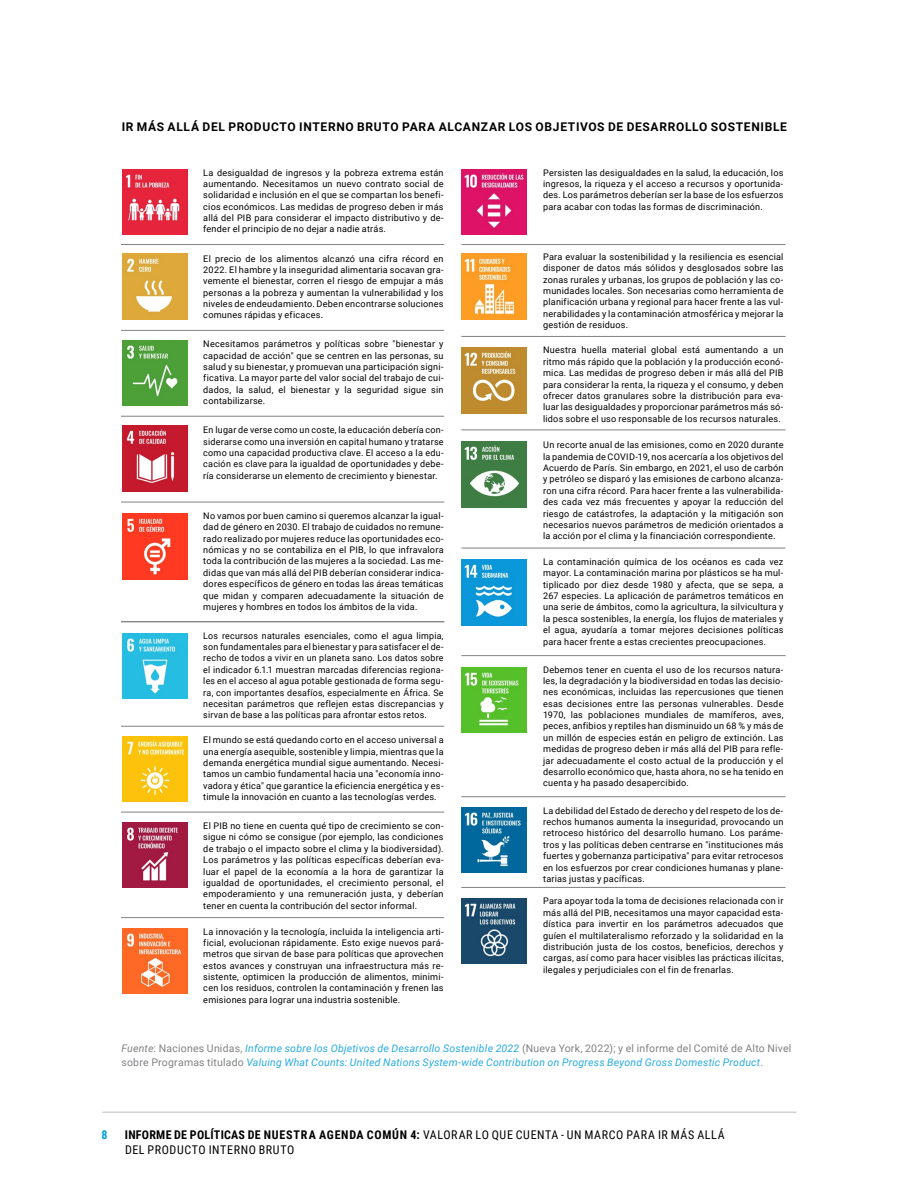
<style>
.page{position:relative;width:918px;height:1188px;background:#fff}
.page>*{position:absolute;margin:0;border:0;box-sizing:border-box;transform-origin:0 0}
.t1{font:12px/15px "Roboto Condensed";letter-spacing:.05em;color:#000}
.CHART_FIGURE_NAME{font:700 12px "Roboto";letter-spacing:.055em;color:#000}
.t2{font:700 12px "Roboto Condensed";color:#009edb}
.FN_for_body_text{font:italic 10.5px/13.5px "Roboto";letter-spacing:.02em;color:#28aae1}
.t3{font:9.15px/11.4px "Roboto";letter-spacing:.025em;color:#000;text-align:justify}
.s1{color:#808285}
.s2{font-style:normal;color:#808285}
.s3{font-weight:700}
</style>
<div class="page">
<hr style="left:102px;top:1112px;width:695px;height:1px;background:#d1d3d4">
<img style="left:125px;top:244px;width:559px;height:569px">
<hr style="left:121px;top:416px;width:323px;height:1px;background:#808285">
<hr style="left:121px;top:244px;width:323px;height:1px;background:#808285">
<hr style="left:461px;top:244px;width:325px;height:1px;background:#808285">
<hr style="left:461px;top:336px;width:325px;height:1px;background:#808285">
<hr style="left:461px;top:430px;width:325px;height:1px;background:#808285">
<hr style="left:461px;top:548px;width:325px;height:1px;background:#808285">
<hr style="left:461px;top:655px;width:325px;height:1px;background:#808285">
<hr style="left:461px;top:796px;width:325px;height:1px;background:#808285">
<hr style="left:461px;top:887px;width:325px;height:1px;background:#808285">
<hr style="left:121px;top:330px;width:323px;height:1px;background:#808285">
<hr style="left:121px;top:502px;width:323px;height:1px;background:#808285">
<hr style="left:121px;top:812px;width:323px;height:1px;background:#808285">
<hr style="left:121px;top:917px;width:323px;height:1px;background:#808285">
<hr style="left:121px;top:621px;width:323px;height:1px;background:#808285">
<hr style="left:121px;top:726px;width:323px;height:1px;background:#808285">
<img style="left:122px;top:169px;width:66px;height:66px">
<img style="left:122px;top:254px;width:66px;height:65px">
<img style="left:122px;top:340px;width:66px;height:66px">
<img style="left:122px;top:426px;width:66px;height:65px">
<img style="left:122px;top:514px;width:66px;height:65px">
<img style="left:122px;top:633px;width:66px;height:66px">
<img style="left:122px;top:736px;width:66px;height:66px">
<img style="left:122px;top:822px;width:66px;height:66px">
<img style="left:122px;top:928px;width:66px;height:66px">
<img style="left:461px;top:169px;width:66px;height:66px">
<img style="left:461px;top:254px;width:66px;height:65px">
<img style="left:461px;top:348px;width:66px;height:65px">
<img style="left:461px;top:442px;width:66px;height:65px">
<img style="left:461px;top:560px;width:66px;height:65px">
<img style="left:461px;top:667px;width:66px;height:66px">
<img style="left:461px;top:807px;width:66px;height:66px">
<img style="left:461px;top:898px;width:66px;height:66px">
<p class="CHART_FIGURE_NAME" style="left:122px;top:118px;width:667px">IR MÁS ALLÁ DEL PRODUCTO INTERNO BRUTO PARA ALCANZAR LOS OBJETIVOS DE DESARROLLO SOSTENIBLE</p>
<p class="t3" style="left:203px;top:166px;width:242px">La desigualdad de ingresos y la pobreza extrema están aumentando. Necesitamos un nuevo contrato social de solidaridad e inclusión en el que se compartan los benefi&shy;cios económicos. Las medidas de progreso deben ir más allá del PIB para considerar el impacto distributivo y de&shy;fender el principio de no dejar a nadie atrás.</p>
<p class="t3" style="left:203px;top:252px;width:242px">El precio de los alimentos alcanzó una cifra récord en 2022. El hambre y la inseguridad alimentaria socavan gra&shy;vemente el bienestar, corren el riesgo de empujar a más personas a la pobreza y aumentan la vulnerabilidad y los niveles de endeudamiento. Deben encontrarse soluciones comunes rápidas y eficaces.</p>
<p class="t3" style="left:203px;top:338px;width:242px">Necesitamos parámetros y políticas sobre "bienestar y capacidad de acción" que se centren en las personas, su salud y su bienestar, y promuevan una participación signi&shy;ficativa. La mayor parte del valor social del trabajo de cui&shy;dados, la salud, el bienestar y la seguridad sigue sin contabilizarse.</p>
<p class="t3" style="left:203px;top:424px;width:242px">En lugar de verse como un coste, la educación debería con&shy;siderarse como una inversión en capital humano y tratarse como una capacidad productiva clave. El acceso a la edu&shy;cación es clave para la igualdad de oportunidades y debe&shy;ría considerarse un elemento de crecimiento y bienestar.</p>
<p class="t3" style="left:203px;top:510px;width:242px">No vamos por buen camino si queremos alcanzar la igual&shy;dad de género en 2030. El trabajo de cuidados no remune&shy;rado realizado por mujeres reduce las oportunidades eco&shy;nómicas y no se contabiliza en el PIB, lo que infravalora toda la contribución de las mujeres a la sociedad. Las me&shy;didas que van más allá del PIB deberían considerar indica&shy;dores específicos de género en todas las áreas temáticas que midan y comparen adecuadamente la situación de mujeres y hombres en todos los ámbitos de la vida.</p>
<p class="t3" style="left:203px;top:629px;width:242px">Los recursos naturales esenciales, como el agua limpia, son fundamentales para el bienestar y para satisfacer el de&shy;recho de todos a vivir en un planeta sano. Los datos sobre el indicador 6.1.1 muestran marcadas diferencias regiona&shy;les en el acceso al agua potable gestionada de forma segu&shy;ra, con importantes desafíos, especialmente en África. Se necesitan parámetros que reflejen estas discrepancias y sirvan de base a las políticas para afrontar estos retos.</p>
<p class="t3" style="left:203px;top:734px;width:242px">El mundo se está quedando corto en el acceso universal a una energía asequible, sostenible y limpia, mientras que la demanda energética mundial sigue aumentando. Necesi&shy;tamos un cambio fundamental hacia una "economía inno&shy;vadora y ética" que garantice la eficiencia energética y es&shy;timule la innovación en cuanto a las tecnologías verdes.</p>
<p class="t3" style="left:203px;top:820px;width:242px">El PIB no tiene en cuenta qué tipo de crecimiento se con&shy;sigue ni cómo se consigue (por ejemplo, las condiciones de trabajo o el impacto sobre el clima y la biodiversidad).<br>Los parámetros y las políticas específicas deberían eva&shy;luar el papel de la economía a la hora de garantizar la igualdad de oportunidades, el crecimiento personal, el empoderamiento y una remuneración justa, y deberían tener en cuenta la contribución del sector informal.</p>
<p class="t3" style="left:203px;top:925px;width:242px">La innovación y la tecnología, incluida la inteligencia arti&shy;ficial, evolucionan rápidamente. Esto exige nuevos pará&shy;metros que sirvan de base para políticas que aprovechen estos avances y construyan una infraestructura más re&shy;sistente, optimicen la producción de alimentos, minimi&shy;cen los residuos, controlen la contaminación y frenen las emisiones para lograr una industria sostenible.</p>
<p class="t3" style="left:543px;top:166px;width:242px">Persisten las desigualdades en la salud, la educación, los ingresos, la riqueza y el acceso a recursos y oportunida&shy;des. Los parámetros deberían ser la base de los esfuerzos para acabar con todas las formas de discriminación.</p>
<p class="t3" style="left:543px;top:251px;width:242px">Para evaluar la sostenibilidad y la resiliencia es esencial disponer de datos más sólidos y desglosados sobre las zonas rurales y urbanas, los grupos de población y las co&shy;munidades locales. Son necesarias como herramienta de planificación urbana y regional para hacer frente a las vul&shy;nerabilidades y la contaminación atmosférica y mejorar la gestión de residuos.</p>
<p class="t3" style="left:543px;top:344px;width:242px">Nuestra huella material global está aumentando a un ritmo más rápido que la población y la producción econó&shy;mica. Las medidas de progreso deben ir más allá del PIB para considerar la renta, la riqueza y el consumo, y deben ofrecer datos granulares sobre la distribución para eva&shy;luar las desigualdades y proporcionar parámetros más só&shy;lidos sobre el uso responsable de los recursos naturales.</p>
<p class="t3" style="left:543px;top:439px;width:242px">Un recorte anual de las emisiones, como en 2020 durante la pandemia de COVID-19, nos acercaría a los objetivos del Acuerdo de París. Sin embargo, en 2021, el uso de carbón y petróleo se disparó y las emisiones de carbono alcanza&shy;ron una cifra récord. Para hacer frente a las vulnerabilida&shy;des cada vez más frecuentes y apoyar la reducción del riesgo de catástrofes, la adaptación y la mitigación son necesarios nuevos parámetros de medición orientados a la acción por el clima y la financiación correspondiente.</p>
<p class="t3" style="left:543px;top:556px;width:242px">La contaminación química de los océanos es cada vez mayor. La contaminación marina por plásticos se ha mul&shy;tiplicado por diez desde 1980 y afecta, que se sepa, a 267 especies. La aplicación de parámetros temáticos en una serie de ámbitos, como la agricultura, la silvicultura y la pesca sostenibles, la energía, los flujos de materiales y el agua, ayudaría a tomar mejores decisiones políticas para hacer frente a estas crecientes preocupaciones.</p>
<p class="t3" style="left:543px;top:663px;width:242px">Debemos tener en cuenta el uso de los recursos natura&shy;les, la degradación y la biodiversidad en todas las decisio&shy;nes económicas, incluidas las repercusiones que tienen esas decisiones entre las personas vulnerables. Desde 1970, las poblaciones mundiales de mamíferos, aves, peces, anfibios y reptiles han disminuido un 68 % y más de un millón de especies están en peligro de extinción. Las medidas de progreso deben ir más allá del PIB para refle&shy;jar adecuadamente el costo actual de la producción y el desarrollo económico que, hasta ahora, no se ha tenido en cuenta y ha pasado desapercibido.</p>
<p class="t3" style="left:543px;top:804px;width:242px">La debilidad del Estado de derecho y del respeto de los de&shy;rechos humanos aumenta la inseguridad, provocando un retroceso histórico del desarrollo humano. Los paráme&shy;tros y las políticas deben centrarse en "instituciones más fuertes y gobernanza participativa" para evitar retrocesos en los esfuerzos por crear condiciones humanas y plane&shy;tarias justas y pacíficas.</p>
<p class="t3" style="left:543px;top:895px;width:242px">Para apoyar toda la toma de decisiones relacionada con ir más allá del PIB, necesitamos una mayor capacidad esta&shy;dística para invertir en los parámetros adecuados que guíen el multilateralismo reforzado y la solidaridad en la distribución justa de los costos, beneficios, derechos y cargas, así como para hacer visibles las prácticas ilícitas, ilegales y perjudiciales con el fin de frenarlas.</p>
<p class="FN_for_body_text" style="left:122px;top:1041px;width:671px"><span class="s1">Fuente</span><span class="s2">: Naciones Unidas,</span> Informe sobre los Objetivos de Desarrollo Sostenible 2022 <span class="s2">(Nueva York, 2022); y el informe del Comité de Alto Nivel sobre Programas titulado</span> Valuing What Counts: United Nations System-wide Contribution on Progress Beyond Gross Domestic Product<span class="s2">.</span></p>
<h1 class="t2" style="left:101px;top:1126px;width:8px">8</h1>
<h1 class="t1" style="left:125px;top:1126px;width:601px"><span class="s3">INFORME DE POLÍTICAS DE NUESTRA AGENDA COMÚN 4:</span> VALORAR LO QUE CUENTA - UN MARCO PARA IR MÁS ALLÁ<br>DEL PRODUCTO INTERNO BRUTO</h1>
</div>
